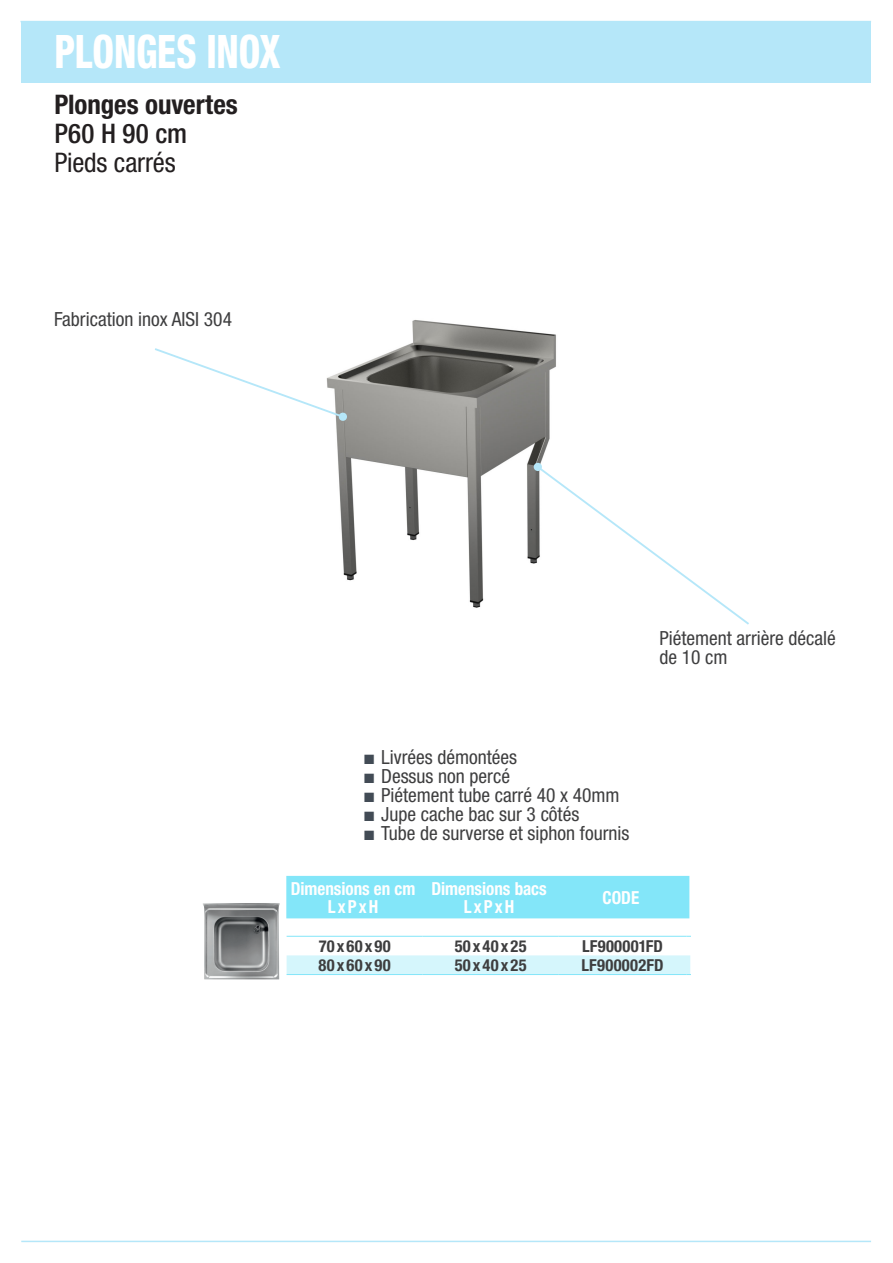
<style>
.page{position:relative;width:893px;height:1263px;background:#fff}
.page>*{position:absolute;margin:0;border:0;box-sizing:border-box;transform-origin:0 0}
.Titre_chapitre__maît{font:800 condensed 46.2px "Helvetica Neue LT Std";letter-spacing:-.005em;color:#fff;scale:.82 1}
.Titre_produit_24pt{font:700 condensed 27px "Helvetica Neue LT Std";letter-spacing:-.005em;color:#231f20}
.Titre_produit_24pt-2{font:condensed 27px "Helvetica Neue LT Std";letter-spacing:-.005em;color:#231f20}
.Titre_produit_24pt-3{font:500 condensed 27px "Helvetica Neue LT Std";letter-spacing:.015em;color:#231f20}
.Description_produits{font:condensed 19.5px/18.8px "Helvetica Neue LT Std";color:#3e3e3f}
.t1{font:700 condensed 18px/18px "Helvetica Neue LT Std";color:#fff;text-align:center;scale:.95 1}
.t2{font:700 condensed 16.5px "Helvetica Neue LT Std";letter-spacing:.02em;color:#3e3e3f}
.s1{color:#424b55}
</style>
<div class="page">
<div style="left:21px;top:22px;width:850px;height:61px;background:#b5e7f9"></div>
<hr style="left:21px;top:1241px;width:850px;height:1px;background:#b5e7f9">
<hr style="left:21px;top:21px;width:850px;height:1px;background:#b5e7f9">
<img style="left:336px;top:320px;width:220px;height:288px">
<svg style="left:155px;top:347px;width:193px;height:74px"></svg>
<svg style="left:535px;top:464px;width:214px;height:161px"></svg>
<div style="left:533px;top:463px;width:9px;height:8px;background:#b5e7f9;border-radius:50%"></div>
<div style="left:286px;top:876px;width:403px;height:42px;background:#83e6f9"></div>
<img style="left:203px;top:903px;width:77px;height:76px">
<svg style="left:287px;top:936px;width:403px;height:39px"></svg>
<p class="Titre_chapitre__maît" style="left:54px;top:23px;width:277px">PLONGES INOX</p>
<p class="Titre_produit_24pt" style="left:54px;top:88px;width:185px">Plonges ouvertes</p>
<p class="Titre_produit_24pt-3" style="left:54px;top:117px;width:134px">P60 H 90 cm</p>
<p class="Titre_produit_24pt-2" style="left:54px;top:147px;width:123px">Pieds carrés</p>
<p class="Description_produits" style="left:54px;top:310px;width:180px">Fabrication inox AISI 304</p>
<p class="Description_produits" style="left:659px;top:629px;width:178px">Piétement arrière décalé de 10 cm</p>
<p class="Description_produits" style="left:364px;top:748px;width:155px"><span class="s1">■</span> Livrées démontées</p>
<p class="Description_produits" style="left:364px;top:767px;width:147px"><span class="s1">■</span> Dessus non percé</p>
<p class="Description_produits" style="left:364px;top:786px;width:257px"><span class="s1">■</span> Piétement tube carré 40 x 40mm</p>
<p class="Description_produits" style="left:364px;top:804px;width:217px"><span class="s1">■</span> Jupe cache bac sur 3 côtés</p>
<p class="Description_produits" style="left:364px;top:823px;width:267px"><span class="s1">■</span> Tube de surverse et siphon fournis</p>
<p class="t1" style="left:292px;top:878px;width:133px">Dimensions en cm<br>L x P x H</p>
<p class="t1" style="left:433px;top:878px;width:123px">Dimensions bacs<br>L x P x H</p>
<p class="t1" style="left:604px;top:887px;width:40px">CODE</p>
<p class="t2" style="left:319px;top:936px;width:73px">70 x 60 x 90</p>
<p class="t2" style="left:455px;top:936px;width:73px">50 x 40 x 25</p>
<p class="t2" style="left:582px;top:936px;width:83px">LF900001FD</p>
<p class="t2" style="left:319px;top:955px;width:74px">80 x 60 x 90</p>
<p class="t2" style="left:455px;top:955px;width:73px">50 x 40 x 25</p>
<p class="t2" style="left:581px;top:955px;width:84px">LF900002FD</p>
<p class="t2" style="left:345px;top:937px;width:9px">7</p>
<p class="t2" style="left:481px;top:937px;width:46px">5 30</p>
<p class="t2" style="left:629px;top:937px;width:9px">2</p>
<p class="t2" style="left:345px;top:956px;width:9px">7</p>
<p class="t2" style="left:453px;top:956px;width:73px">6 5 32</p>
<p class="t2" style="left:629px;top:956px;width:9px">2</p>
</div>
